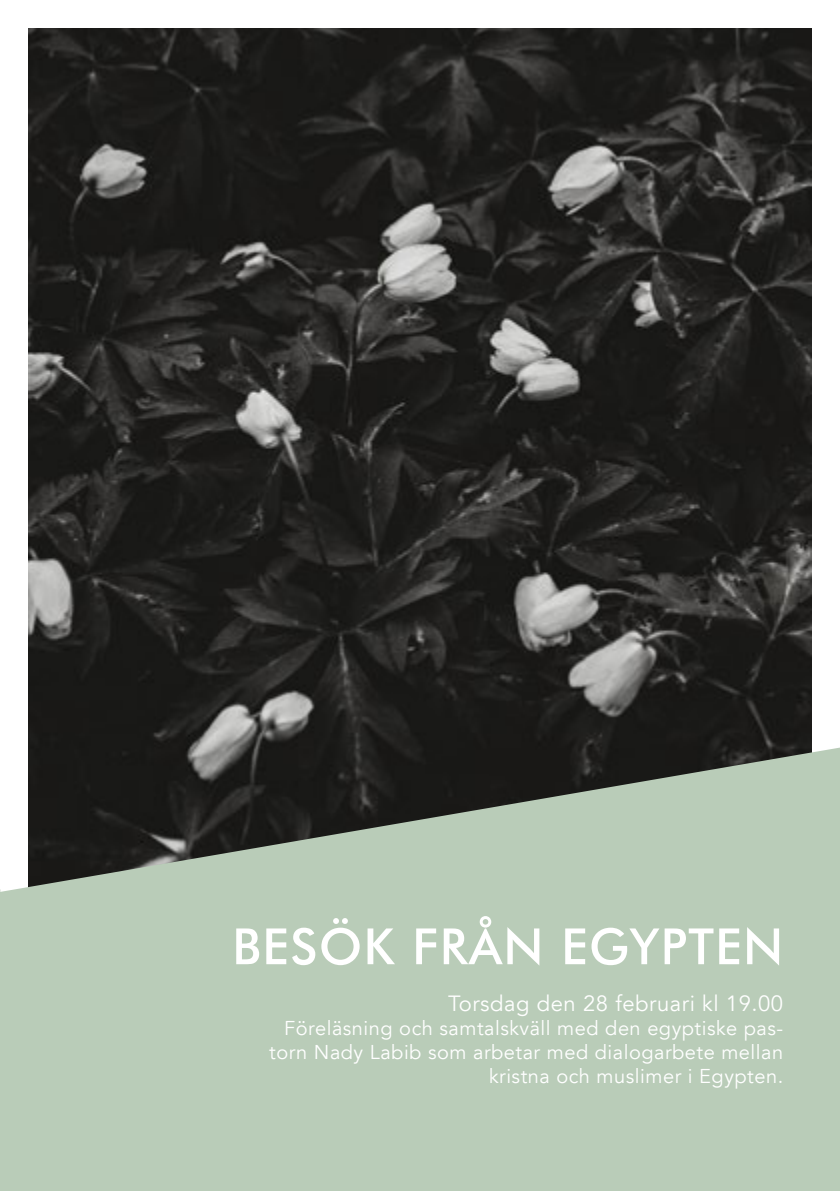
<style>
.page{position:relative;width:840px;height:1191px;background:#fff}
.page>*{position:absolute;margin:0;border:0;box-sizing:border-box;transform-origin:0 0}
.t1{font:50px "Futura Md BT Medium";letter-spacing:.025em;color:#fff}
.t2{font:22px "Avenir LT";letter-spacing:.025em;color:#fff}
.t3{font:20px/24px "Avenir LT";letter-spacing:.025em;color:#fff;text-align:right}
</style>
<div class="page">
<img style="left:28px;top:28px;width:783px;height:719px">
<svg style="left:0;top:747px;width:839px;height:444px;fill:#b9ccb8"></svg>
<h1 class="t1" style="left:232px;top:916px;width:552px">BESÖK FRÅN EGYPTEN</h1>
<p class="t2" style="left:448px;top:990px;width:336px">Torsdag den 28 februari kl 19.00</p>
<p class="t3" style="left:269px;top:1016px;width:515px">Föreläsning och samtalskväll med den egyptiske pas&shy;torn Nady Labib som arbetar med dialogarbete mellan kristna och muslimer i Egypten.</p>
</div>
